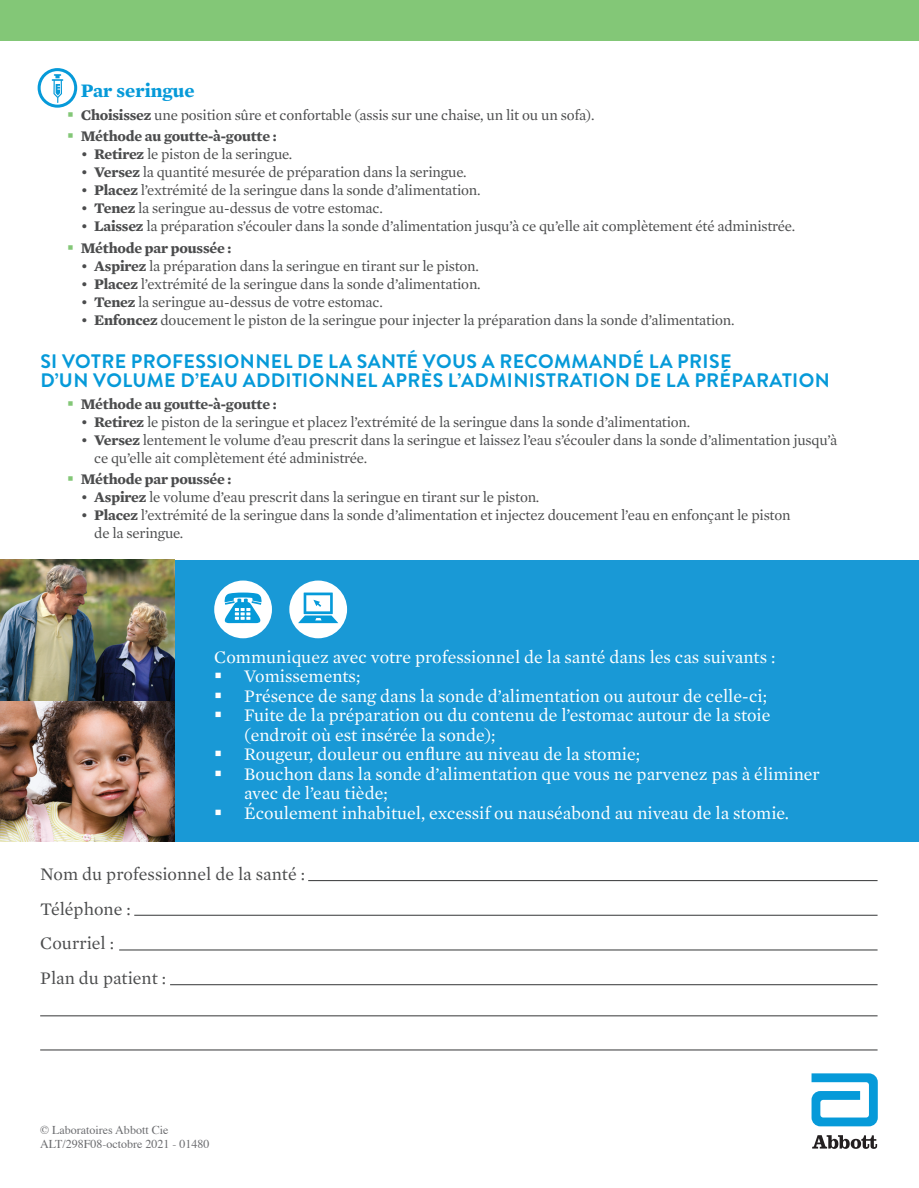
<style>
.page{position:relative;width:919px;height:1188px;background:#fff}
.page>*{position:absolute;margin:0;border:0;box-sizing:border-box;transform-origin:0 0}
.t1{font:700 19.5px/19.5px "Brandon Grotesque";letter-spacing:.02em;color:#069ad9}
.t2{font:700 19.5px "Mercury Text G1";color:#069ad9}
.t3{font:18px/19.5px "Mercury Text G1";color:#fff}
.t4{font:18px/34.5px "Mercury Text G1";color:#4b4c4d}
.t5{font:15px/21.5px "Mercury Text G1";letter-spacing:-.015em;color:#4b4c4d}
.t6{font:700 15px "Mercury Text G1";letter-spacing:-.015em;color:#4b4c4d}
.t7{font:12px/14.4px "Times";color:#6c6d70}
.s1{font-weight:700}
</style>
<div class="page">
<div style="left:0;top:0;width:919px;height:41px;background:#83c777"></div>
<div style="left:38px;top:68px;width:39px;height:40px;border:3px solid #069ad9;border-radius:50%"></div>
<svg style="left:52px;top:74px;width:11px;height:29px"></svg>
<div style="left:175px;top:560px;width:744px;height:281px;background:#1999d6"></div>
<img style="left:0;top:560px;width:175px;height:281px">
<svg style="left:811px;top:1073px;width:66px;height:53px"></svg>
<svg style="left:812px;top:1135px;width:65px;height:14px"></svg>
<hr style="left:308px;top:880px;width:569px;height:1px;background:#4b4c4d">
<hr style="left:134px;top:915px;width:743px;height:1px;background:#4b4c4d">
<hr style="left:170px;top:984px;width:707px;height:1px;background:#4b4c4d">
<hr style="left:40px;top:1015px;width:837px;height:1px;background:#4b4c4d">
<hr style="left:40px;top:1049px;width:837px;height:1px;background:#4b4c4d">
<hr style="left:119px;top:949px;width:758px;height:1px;background:#4b4c4d">
<div style="left:214px;top:580px;width:58px;height:58px;background:#fff;border-radius:50%"></div>
<div style="left:289px;top:580px;width:58px;height:58px;background:#fff;border-radius:50%"></div>
<svg style="left:224px;top:592px;width:38px;height:31px"></svg>
<svg style="left:298px;top:592px;width:40px;height:31px"></svg>
<h1 class="t2" style="left:81px;top:76px;width:115px">Par seringue</h1>
<p class="t5" style="left:81px;top:103px;width:515px"><span class="s1">Choisissez</span> une position sûre et confortable (assis sur une chaise, un lit ou un sofa).<br><span class="s1">Méthode au goutte-à-goutte :</span></p>
<p class="t5" style="left:81px;top:143px;width:213px">• <span class="s1">Retirez</span> le piston de la seringue.</p>
<p class="t5" style="left:81px;top:161px;width:387px">• <span class="s1">Versez</span> la quantité mesurée de préparation dans la seringue.</p>
<p class="t5" style="left:81px;top:179px;width:401px">• <span class="s1">Placez</span> l’extrémité de la seringue dans la sonde d’alimentation.</p>
<p class="t5" style="left:81px;top:197px;width:304px">• <span class="s1">Tenez</span> la seringue au-dessus de votre estomac.</p>
<p class="t5" style="left:81px;top:215px;width:716px">• <span class="s1">Laissez</span> la préparation s’écouler dans la sonde d’alimentation jusqu’à ce qu’elle ait complètement été administrée.<br><span class="s1">Méthode par poussée :</span></p>
<p class="t5" style="left:81px;top:254px;width:400px">• <span class="s1">Aspirez</span> la préparation dans la seringue en tirant sur le piston.</p>
<p class="t5" style="left:81px;top:272px;width:401px">• <span class="s1">Placez</span> l’extrémité de la seringue dans la sonde d’alimentation.</p>
<p class="t5" style="left:81px;top:290px;width:304px">• <span class="s1">Tenez</span> la seringue au-dessus de votre estomac.</p>
<p class="t5" style="left:81px;top:308px;width:655px">• <span class="s1">Enfoncez</span> doucement le piston de la seringue pour injecter la préparation dans la sonde d’alimentation.</p>
<h1 class="t1" style="left:40px;top:351px;width:791px">SI VOTRE PROFESSIONNEL DE LA SANTÉ VOUS A RECOMMANDÉ LA PRISE<br>D’UN VOLUME D’EAU ADDITIONNEL APRÈS L’ADMINISTRATION DE LA PRÉPARATION</h1>
<p class="t6" style="left:81px;top:392px;width:197px">Méthode au goutte-à-goutte :</p>
<p class="t5" style="left:81px;top:410px;width:611px">• <span class="s1">Retirez</span> le piston de la seringue et placez l’extrémité de la seringue dans la sonde d’alimentation.</p>
<p class="t5" style="left:94px;top:430px;width:744px;line-height:18px;text-indent:-14px">• <span class="s1">Versez</span> lentement le volume d’eau prescrit dans la seringue et laissez l’eau s’écouler dans la sonde d’alimentation jusqu’à ce qu’elle ait complètement été administrée.</p>
<p class="t6" style="left:81px;top:468px;width:152px">Méthode par poussée :</p>
<p class="t5" style="left:81px;top:486px;width:460px">• <span class="s1">Aspirez</span> le volume d’eau prescrit dans la seringue en tirant sur le piston.</p>
<p class="t5" style="left:94px;top:505px;width:698px;line-height:18px;text-indent:-14px">• <span class="s1">Placez</span> l’extrémité de la seringue dans la sonde d’alimentation et injectez doucement l’eau en enfonçant le piston de la seringue.</p>
<p class="t3" style="left:244px;top:646px;width:577px;text-indent:-30px">Communiquez avec votre professionnel de la santé dans les cas suivants :<br>Vomissements;<br>Présence de sang dans la sonde d’alimentation ou autour de celle-ci;<br>Fuite de la préparation ou du contenu de l’estomac autour de la stoie (endroit où est insérée la sonde);<br>Rougeur, douleur ou enflure au niveau de la stomie;<br>Bouchon dans la sonde d’alimentation que vous ne parvenez pas à éliminer avec de l’eau tiède;<br>Écoulement inhabituel, excessif ou nauséabond au niveau de la stomie.</p>
<p class="t4" style="left:40px;top:856px;width:266px">Nom du professionnel de la santé :<br>Téléphone :<br>Courriel :<br>Plan du patient :</p>
<p class="t7" style="left:40px;top:1121px;width:171px">© Laboratoires Abbott Cie<br>ALT/298F08-octobre 2021 - 01480</p>
</div>
